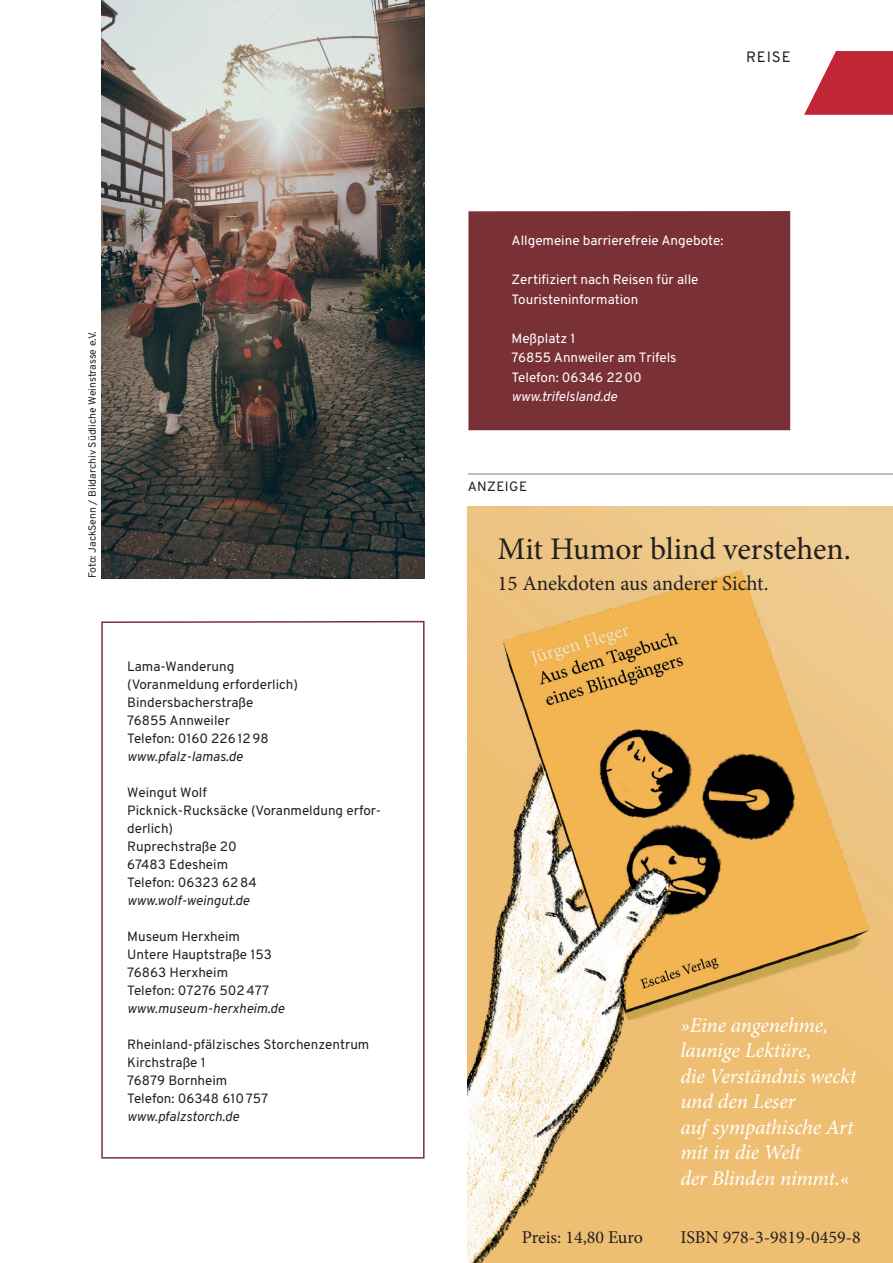
<style>
.page{position:relative;width:893px;height:1263px;background:#fff}
.page>*{position:absolute;margin:0;border:0;box-sizing:border-box;transform-origin:0 0}
.t1{font:31.5px "Minion Pro";letter-spacing:-.005em;color:#231f20}
.t2{font:italic 21px/25.5px "Minion Pro";letter-spacing:-.01em;color:#fff}
.t3{font:21px "Minion Pro";letter-spacing:-.005em;color:#231f20}
.t4{font:18px "Minion Pro";color:#231f20}
.t5{font:15px "Overpass";letter-spacing:.06em;color:#231f20}
.t6{font:13.5px/18px "Overpass";color:#231f20}
.t7{font:13.5px/19.5px "Overpass";color:#fff}
.t8{font:italic 13.5px "Overpass";color:#231f20}
.t9{font:italic 13.5px "Overpass";color:#fff}
.t10{font:13.5px "Overpass";letter-spacing:.035em;color:#231f20}
.t11{font:10.5px "Overpass";color:#231f20}
</style>
<div class="page">
<svg style="left:804px;top:51px;width:89px;height:64px"></svg>
<img style="left:468px;top:506px;width:425px;height:757px">
<hr style="left:468px;top:474px;width:425px;height:1px;background:#808285">
<svg style="left:101px;top:620px;width:324px;height:539px"></svg>
<div style="left:468px;top:211px;width:322px;height:219px;background:#7a3135"></div>
<img style="left:101px;top:0;width:323px;height:578px">
<p class="t11" style="left:84px;top:578px;width:248px;rotate:-90deg">Foto: JackSenn / Bildarchiv Südliche Weinstrasse e.V.</p>
<p class="t6" style="left:127px;top:658px;width:172px">Lama-Wanderung (Voranmeldung erforderlich)<br>Bindersbacherstraße<br>76855 Annweiler<br>Telefon: 0160 2261298</p>
<p class="t8" style="left:127px;top:746px;width:117px">www.pfalz-lamas.de</p>
<p class="t6" style="left:127px;top:784px;width:255px">Weingut Wolf<br>Picknick-Rucksäcke (Voranmeldung erfor&shy;derlich)<br>Ruprechstraße 20<br>67483 Edesheim<br>Telefon: 06323 6284</p>
<p class="t8" style="left:127px;top:890px;width:124px">www.wolf-weingut.de</p>
<p class="t6" style="left:127px;top:928px;width:146px">Museum Herxheim<br>Untere Hauptstraße 153<br>76863 Herxheim<br>Telefon: 07276 502477</p>
<p class="t8" style="left:127px;top:998px;width:159px">www.museum-herxheim.de</p>
<p class="t6" style="left:127px;top:1036px;width:244px">Rheinland-pfälzisches Storchenzentrum<br>Kirchstraße 1<br>76879 Bornheim<br>Telefon: 06348 610757</p>
<p class="t8" style="left:127px;top:1106px;width:113px">www.pfalzstorch.de</p>
<p class="t5" style="left:746px;top:46px;width:46px">REISE</p>
<p class="t7" style="left:511px;top:231px;width:213px">Allgemeine barrierefreie Angebote:</p>
<p class="t7" style="left:511px;top:270px;width:188px">Zertifiziert nach Reisen für alle<br>Touristeninformation</p>
<p class="t7" style="left:511px;top:329px;width:167px">Meßplatz 1<br>76855 Annweiler am Trifels<br>Telefon: 06346 2200</p>
<p class="t9" style="left:511px;top:386px;width:107px">www.trifelsland.de</p>
<p class="t10" style="left:468px;top:477px;width:61px">ANZEIGE</p>
<h1 class="t1" style="left:497px;top:527px;width:355px">Mit Humor blind verstehen.</h1>
<h2 class="t3" style="left:497px;top:569px;width:272px">15 Anekdoten aus anderer Sicht.</h2>
<h2 class="t2" style="left:680px;top:1013px;width:178px">»Eine angenehme, launige Lektüre,<br>die Verständnis weckt und den Leser<br>auf sympathische Art mit in die Welt<br>der Blinden nimmt.«</h2>
<h3 class="t4" style="left:522px;top:1225px;width:123px">Preis: 14,80 Euro</h3>
<h3 class="t4" style="left:680px;top:1225px;width:182px">ISBN 978-3-9819-0459-8</h3>
</div>
